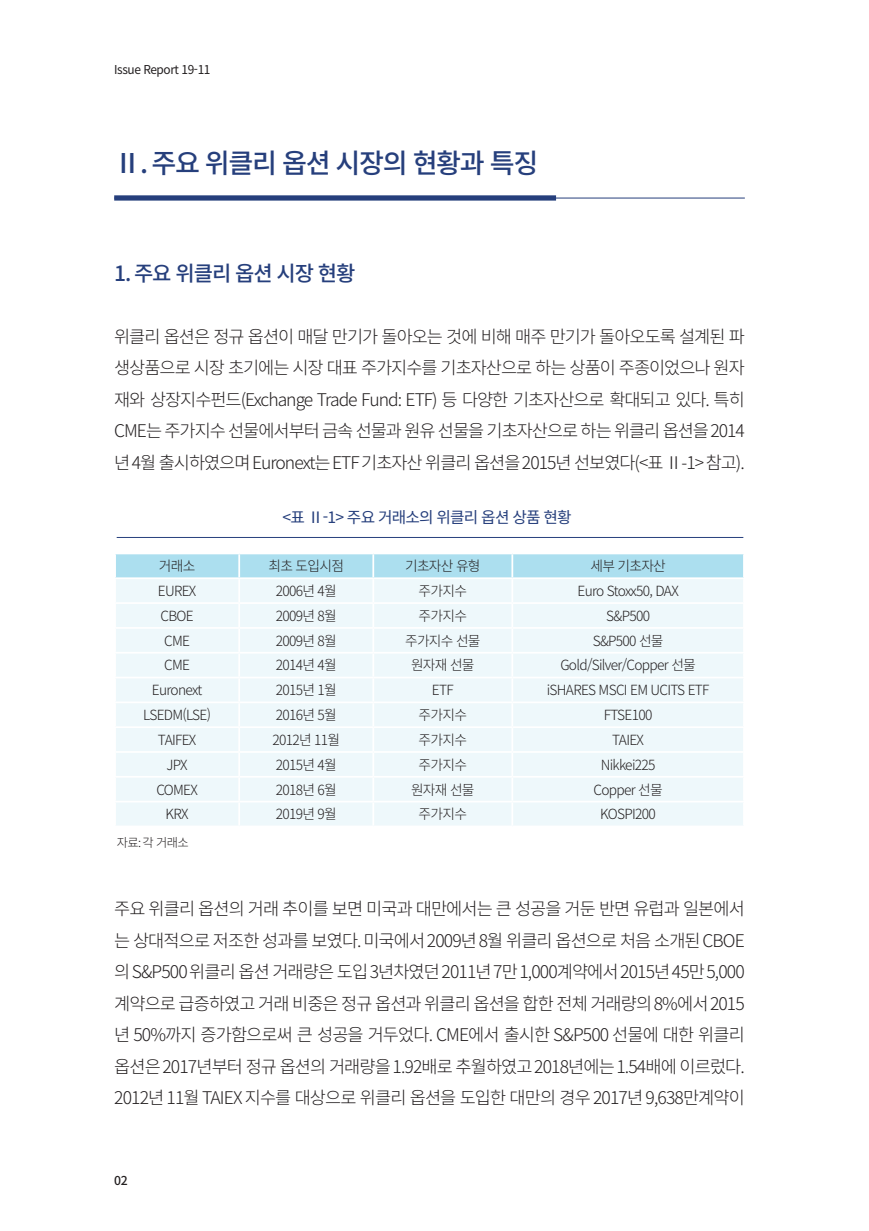
<style>
.page{position:relative;width:869px;height:1231px;background:#fff}
.page>*{position:absolute;margin:0;border:0;box-sizing:border-box;transform-origin:0 0}
.t1{font:500 27.12px "Noto Sans CJ Kkr";letter-spacing:-.05em;color:#263f7c}
.t2{font:500 21px "Noto Sans CJ Kkr";letter-spacing:-.05em;color:#263f7c}
.t3{font:300 17.5px/31.5px "Noto Sans CJ Kkr";letter-spacing:-.055em;color:#231f20;text-align:justify}
.t4{font:15.75px "Noto Sans CJ Kkr";letter-spacing:-.05em;color:#263f7c}
.t5{font:300 14px "Noto Sans CJ Kkr";letter-spacing:-.05em;color:#231f20}
.t6{font:12.25px "Noto Sans CJ Kkr";letter-spacing:-.035em;color:#231f20}
.t7{font:300 12.25px "Noto Sans CJ Kkr";color:#231f20}
.t8{font:500 12.25px "Noto Sans CJ Kkr";color:#231f20}
</style>
<div class="page">
<hr style="left:114px;top:197px;width:630px;height:1px;background:#263f7c">
<div style="left:114px;top:195px;width:441px;height:5px;background:#263f7c"></div>
<hr style="left:117px;top:537px;width:626px;height:1px;background:#263f7c">
<div style="left:116px;top:554px;width:626px;height:23px;background:#acdfef"></div>
<div style="left:116px;top:579px;width:626px;height:246px;background:#eef8fb"></div>
<hr style="left:238px;top:554px;width:2px;height:23px;background:#fff">
<hr style="left:372px;top:554px;width:2px;height:23px;background:#fff">
<hr style="left:511px;top:554px;width:2px;height:23px;background:#fff">
<hr style="left:238px;top:579px;width:2px;height:23px;background:#fff">
<hr style="left:372px;top:579px;width:2px;height:23px;background:#fff">
<hr style="left:511px;top:579px;width:2px;height:23px;background:#fff">
<hr style="left:114px;top:602px;width:125px;height:2px;background:#fff">
<hr style="left:239px;top:602px;width:134px;height:2px;background:#fff">
<hr style="left:238px;top:604px;width:2px;height:23px;background:#fff">
<hr style="left:373px;top:602px;width:139px;height:2px;background:#fff">
<hr style="left:372px;top:604px;width:2px;height:23px;background:#fff">
<hr style="left:512px;top:602px;width:232px;height:2px;background:#fff">
<hr style="left:511px;top:604px;width:2px;height:23px;background:#fff">
<hr style="left:114px;top:627px;width:125px;height:1px;background:#fff">
<hr style="left:239px;top:627px;width:134px;height:1px;background:#fff">
<hr style="left:238px;top:628px;width:2px;height:23px;background:#fff">
<hr style="left:373px;top:627px;width:139px;height:1px;background:#fff">
<hr style="left:372px;top:628px;width:2px;height:23px;background:#fff">
<hr style="left:512px;top:627px;width:232px;height:1px;background:#fff">
<hr style="left:511px;top:628px;width:2px;height:23px;background:#fff">
<hr style="left:114px;top:651px;width:125px;height:2px;background:#fff">
<hr style="left:239px;top:651px;width:134px;height:2px;background:#fff">
<hr style="left:238px;top:653px;width:2px;height:23px;background:#fff">
<hr style="left:373px;top:651px;width:139px;height:2px;background:#fff">
<hr style="left:372px;top:653px;width:2px;height:23px;background:#fff">
<hr style="left:512px;top:651px;width:232px;height:2px;background:#fff">
<hr style="left:511px;top:653px;width:2px;height:23px;background:#fff">
<hr style="left:114px;top:676px;width:125px;height:2px;background:#fff">
<hr style="left:239px;top:676px;width:134px;height:2px;background:#fff">
<hr style="left:238px;top:678px;width:2px;height:23px;background:#fff">
<hr style="left:373px;top:676px;width:139px;height:2px;background:#fff">
<hr style="left:372px;top:678px;width:2px;height:23px;background:#fff">
<hr style="left:512px;top:676px;width:232px;height:2px;background:#fff">
<hr style="left:511px;top:678px;width:2px;height:23px;background:#fff">
<hr style="left:114px;top:701px;width:125px;height:2px;background:#fff">
<hr style="left:239px;top:701px;width:134px;height:2px;background:#fff">
<hr style="left:238px;top:703px;width:2px;height:23px;background:#fff">
<hr style="left:373px;top:701px;width:139px;height:2px;background:#fff">
<hr style="left:372px;top:703px;width:2px;height:23px;background:#fff">
<hr style="left:512px;top:701px;width:232px;height:2px;background:#fff">
<hr style="left:511px;top:703px;width:2px;height:23px;background:#fff">
<hr style="left:114px;top:726px;width:125px;height:2px;background:#fff">
<hr style="left:239px;top:726px;width:134px;height:2px;background:#fff">
<hr style="left:238px;top:728px;width:2px;height:23px;background:#fff">
<hr style="left:373px;top:726px;width:139px;height:2px;background:#fff">
<hr style="left:372px;top:728px;width:2px;height:23px;background:#fff">
<hr style="left:512px;top:726px;width:232px;height:2px;background:#fff">
<hr style="left:511px;top:728px;width:2px;height:23px;background:#fff">
<hr style="left:114px;top:751px;width:125px;height:1px;background:#fff">
<hr style="left:239px;top:751px;width:134px;height:1px;background:#fff">
<hr style="left:238px;top:752px;width:2px;height:23px;background:#fff">
<hr style="left:373px;top:751px;width:139px;height:1px;background:#fff">
<hr style="left:372px;top:752px;width:2px;height:23px;background:#fff">
<hr style="left:512px;top:751px;width:232px;height:1px;background:#fff">
<hr style="left:511px;top:752px;width:2px;height:23px;background:#fff">
<hr style="left:114px;top:775px;width:125px;height:2px;background:#fff">
<hr style="left:239px;top:775px;width:134px;height:2px;background:#fff">
<hr style="left:238px;top:777px;width:2px;height:23px;background:#fff">
<hr style="left:373px;top:775px;width:139px;height:2px;background:#fff">
<hr style="left:372px;top:777px;width:2px;height:23px;background:#fff">
<hr style="left:512px;top:775px;width:232px;height:2px;background:#fff">
<hr style="left:511px;top:777px;width:2px;height:23px;background:#fff">
<hr style="left:114px;top:800px;width:125px;height:2px;background:#fff">
<hr style="left:239px;top:800px;width:134px;height:2px;background:#fff">
<hr style="left:238px;top:802px;width:2px;height:23px;background:#fff">
<hr style="left:373px;top:800px;width:139px;height:2px;background:#fff">
<hr style="left:372px;top:802px;width:2px;height:23px;background:#fff">
<hr style="left:512px;top:800px;width:232px;height:2px;background:#fff">
<hr style="left:511px;top:802px;width:2px;height:23px;background:#fff">
<p class="t6" style="left:114px;top:63px;width:98px">Issue Report 19-11</p>
<h1 class="t1" style="left:114px;top:147px;width:425px">Ⅱ. 주요 위클리 옵션 시장의 현황과 특징</h1>
<p class="t2" style="left:114px;top:262px;width:243px">1. 주요 위클리 옵션 시장 현황</p>
<p class="t3" style="left:114px;top:321px;width:632px">위클리 옵션은 정규 옵션이 매달 만기가 돌아오는 것에 비해 매주 만기가 돌아오도록 설계된 파 생상품으로 시장 초기에는 시장 대표 주가지수를 기초자산으로 하는 상품이 주종이었으나 원자 재와 상장지수펀드(Exchange Trade Fund: ETF) 등 다양한 기초자산으로 확대되고 있다. 특히 CME는 주가지수 선물에서부터 금속 선물과 원유 선물을 기초자산으로 하는 위클리 옵션을 2014 년 4월 출시하였으며 Euronext는 ETF 기초자산 위클리 옵션을 2015년 선보였다(&lt;표 Ⅱ-1&gt; 참고).</p>
<p class="t4" style="left:282px;top:508px;width:290px">&lt;표 Ⅱ-1&gt; 주요 거래소의 위클리 옵션 상품 현황</p>
<p class="t5" style="left:159px;top:558px;width:38px">거래소</p>
<p class="t5" style="left:268px;top:558px;width:77px">최초 도입시점</p>
<p class="t5" style="left:405px;top:558px;width:77px">기초자산 유형</p>
<p class="t5" style="left:590px;top:558px;width:77px">세부 기초자산</p>
<p class="t5" style="left:158px;top:583px;width:40px">EUREX</p>
<p class="t5" style="left:275px;top:583px;width:62px">2006년 4월</p>
<p class="t5" style="left:418px;top:583px;width:50px">주가지수</p>
<p class="t5" style="left:577px;top:583px;width:103px">Euro Stoxx50, DAX</p>
<p class="t5" style="left:160px;top:607px;width:35px">CBOE</p>
<p class="t5" style="left:275px;top:607px;width:62px">2009년 8월</p>
<p class="t5" style="left:418px;top:607px;width:50px">주가지수</p>
<p class="t5" style="left:606px;top:607px;width:45px">S&amp;P500</p>
<p class="t5" style="left:164px;top:632px;width:27px">CME</p>
<p class="t5" style="left:275px;top:632px;width:62px">2009년 8월</p>
<p class="t5" style="left:405px;top:632px;width:77px">주가지수 선물</p>
<p class="t5" style="left:592px;top:632px;width:72px">S&amp;P500 선물</p>
<p class="t5" style="left:164px;top:657px;width:27px">CME</p>
<p class="t5" style="left:275px;top:657px;width:62px">2014년 4월</p>
<p class="t5" style="left:411px;top:657px;width:65px">원자재 선물</p>
<p class="t5" style="left:560px;top:657px;width:137px">Gold/Silver/Copper 선물</p>
<p class="t5" style="left:152px;top:682px;width:52px">Euronext</p>
<p class="t5" style="left:275px;top:682px;width:62px">2015년 1월</p>
<p class="t5" style="left:431px;top:682px;width:23px">ETF</p>
<p class="t5" style="left:546px;top:682px;width:164px">iSHARES MSCI EM UCITS ETF</p>
<p class="t5" style="left:143px;top:707px;width:69px">LSEDM(LSE)</p>
<p class="t5" style="left:275px;top:707px;width:62px">2016년 5월</p>
<p class="t5" style="left:418px;top:707px;width:50px">주가지수</p>
<p class="t5" style="left:603px;top:707px;width:50px">FTSE100</p>
<p class="t5" style="left:158px;top:731px;width:40px">TAIFEX</p>
<p class="t5" style="left:272px;top:731px;width:69px">2012년 11월</p>
<p class="t5" style="left:418px;top:731px;width:50px">주가지수</p>
<p class="t5" style="left:612px;top:731px;width:33px">TAIEX</p>
<p class="t5" style="left:166px;top:756px;width:23px">JPX</p>
<p class="t5" style="left:275px;top:756px;width:62px">2015년 4월</p>
<p class="t5" style="left:418px;top:756px;width:50px">주가지수</p>
<p class="t5" style="left:600px;top:756px;width:56px">Nikkei225</p>
<p class="t5" style="left:156px;top:781px;width:43px">COMEX</p>
<p class="t5" style="left:275px;top:781px;width:62px">2018년 6월</p>
<p class="t5" style="left:411px;top:781px;width:65px">원자재 선물</p>
<p class="t5" style="left:593px;top:781px;width:71px">Copper 선물</p>
<p class="t5" style="left:165px;top:806px;width:24px">KRX</p>
<p class="t5" style="left:275px;top:806px;width:62px">2019년 9월</p>
<p class="t5" style="left:418px;top:806px;width:50px">주가지수</p>
<p class="t5" style="left:600px;top:806px;width:57px">KOSPI200</p>
<p class="t7" style="left:117px;top:835px;width:73px">자료: 각 거래소</p>
<p class="t3" style="left:114px;top:893px;width:632px">주요 위클리 옵션의 거래 추이를 보면 미국과 대만에서는 큰 성공을 거둔 반면 유럽과 일본에서 는 상대적으로 저조한 성과를 보였다. 미국에서 2009년 8월 위클리 옵션으로 처음 소개된 CBOE 의 S&amp;P500 위클리 옵션 거래량은 도입 3년차였던 2011년 7만 1,000계약에서 2015년 45만 5,000 계약으로 급증하였고 거래 비중은 정규 옵션과 위클리 옵션을 합한 전체 거래량의 8%에서 2015 년 50%까지 증가함으로써 큰 성공을 거두었다. CME에서 출시한 S&amp;P500 선물에 대한 위클리 옵션은 2017년부터 정규 옵션의 거래량을 1.92배로 추월하였고 2018년에는 1.54배에 이르렀다.<br>2012년 11월 TAIEX 지수를 대상으로 위클리 옵션을 도입한 대만의 경우 2017년 9,638만계약이</p>
<p class="t8" style="left:114px;top:1173px;width:15px">02</p>
</div>
